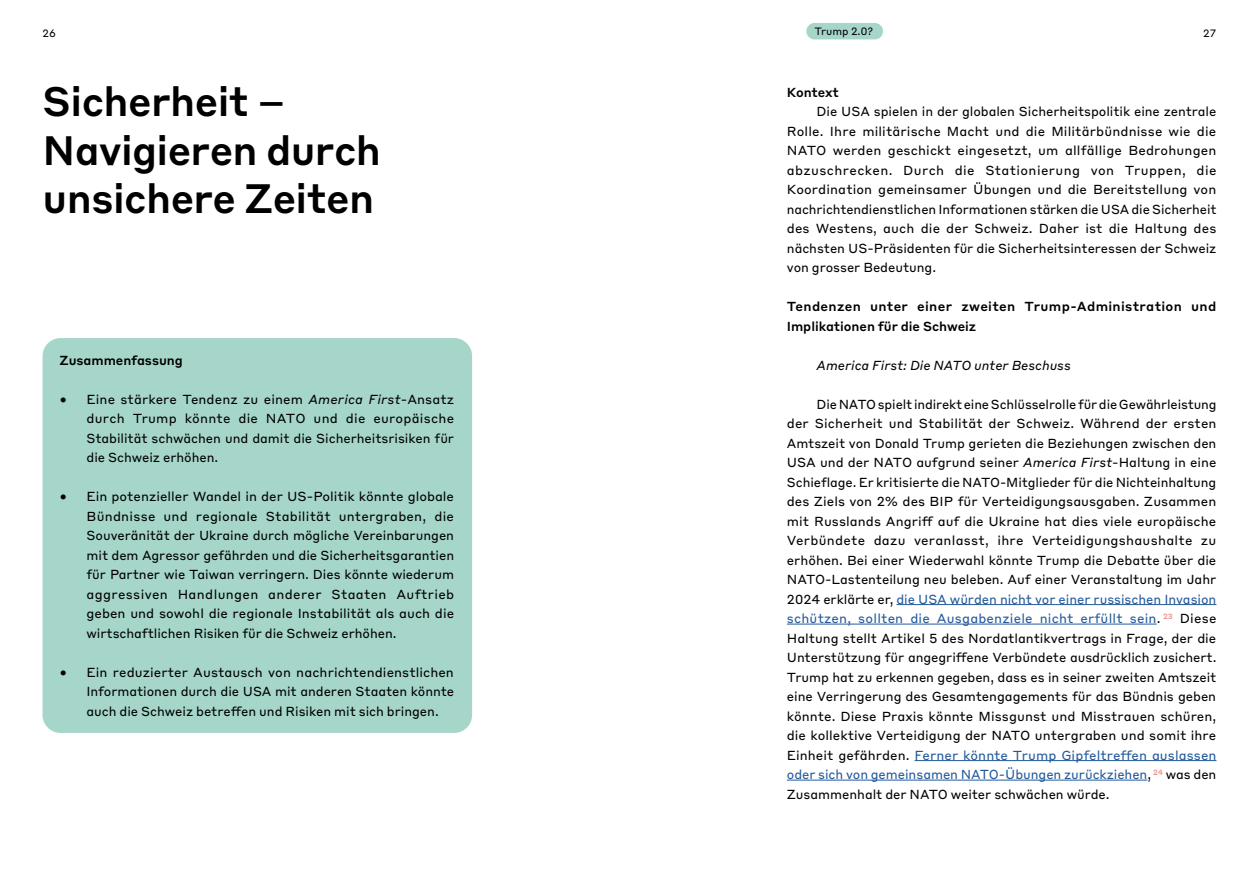
<style>
.page{position:relative;width:1259px;height:893px;background:#fff}
.page>*{position:absolute;margin:0;border:0;box-sizing:border-box;transform-origin:0 0}
.t1{font:500 40.5px/48.6px "Styrene B";letter-spacing:-.015em;color:#000}
.t2{font:12.9px/19.5px "Styrene B";letter-spacing:-.005em;color:#000;text-align:justify}
.t3{font:500 12.9px/19.5px "Styrene B";letter-spacing:.025em;color:#000}
.t4{font:italic 12.9px "Styrene B";letter-spacing:-.005em;color:#000}
.t5{font:500 12.9px "Styrene B";letter-spacing:-.005em;color:#000}
.t6{font:10.5px "Styrene B";letter-spacing:-.01em;color:#000}
.s1{font-style:italic}
.s2{color:#22599b}
</style>
<div class="page">
<div style="left:806px;top:23px;width:77px;height:16px;background:#a5d6c9;border-radius:8px"></div>
<div style="left:43px;top:338px;width:429px;height:395px;background:#a5d6c9;border-radius:18px"></div>
<hr style="left:896px;top:604px;width:320px;height:1px;background:#22599b">
<hr style="left:787px;top:624px;width:369px;height:1px;background:#22599b">
<hr style="left:914px;top:760px;width:302px;height:1px;background:#22599b">
<hr style="left:787px;top:780px;width:360px;height:1px;background:#22599b">
<p class="t6" style="left:43px;top:24px;width:15px">26</p>
<p class="t6" style="left:814px;top:23px;width:60px">Trump 2.0?</p>
<p class="t6" style="left:1203px;top:24px;width:15px">27</p>
<h1 class="t1" style="left:43px;top:74px;width:340px">Sicherheit –<br>Navigieren durch unsichere Zeiten</h1>
<p class="t5" style="left:60px;top:349px;width:125px">Zusammenfassung</p>
<p class="t2" style="left:87px;top:389px;width:369px;text-indent:-27px">• Eine stärkere Tendenz zu einem <span class="s1">America First</span>-Ansatz durch Trump könnte die NATO und die europäische Stabilität schwächen und damit die Sicherheitsrisiken für die Schweiz erhöhen.</p>
<p class="t2" style="left:87px;top:486px;width:369px;text-indent:-27px">• Ein potenzieller Wandel in der US-Politik könnte globale Bündnisse und regionale Stabilität untergraben, die Souveränität der Ukraine durch mögliche Vereinbarungen mit dem Agressor gefährden und die Sicherheitsgarantien für Partner wie Taiwan verringern. Dies könnte wiederum aggressiven Handlungen anderer Staaten Auftrieb geben und sowohl die regionale Instabilität als auch die wirtschaftlichen Risiken für die Schweiz erhöhen.</p>
<p class="t2" style="left:87px;top:662px;width:369px;text-indent:-27px">• Ein reduzierter Austausch von nachrichtendienstlichen Informationen durch die USA mit anderen Staaten könnte auch die Schweiz betreffen und Risiken mit sich bringen.</p>
<p class="t5" style="left:787px;top:81px;width:54px">Kontext</p>
<p class="t2" style="left:787px;top:101px;width:431px;text-indent:30px">Die USA spielen in der globalen Sicherheitspolitik eine zentrale Rolle. Ihre militärische Macht und die Militärbündnisse wie die NATO werden geschickt eingesetzt, um allfällige Bedrohungen abzuschrecken. Durch die Stationierung von Truppen, die Koordination gemeinsamer Übungen und die Bereitstellung von nachrichtendienstlichen Informationen stärken die USA die Sicherheit des Westens, auch die der Schweiz. Daher ist die Haltung des nächsten US-Präsidenten für die Sicherheitsinteressen der Schweiz von grosser Bedeutung.</p>
<p class="t3" style="left:787px;top:296px;width:431px">Tendenzen unter einer zweiten Trump-Administration und<br>Implikationen für die Schweiz</p>
<p class="t4" style="left:816px;top:354px;width:256px">America First: Die NATO unter Beschuss</p>
<p class="t2" style="left:787px;top:393px;width:431px;text-indent:30px">Die NATO spielt indirekt eine Schlüsselrolle für die Gewährleistung der Sicherheit und Stabilität der Schweiz. Während der ersten Amtszeit von Donald Trump gerieten die Beziehungen zwischen den USA und der NATO aufgrund seiner <span class="s1">America First</span>-Haltung in eine Schieflage. Er kritisierte die NATO-Mitglieder für die Nichteinhaltung des Ziels von 2% des BIP für Verteidigungsausgaben. Zusammen mit Russlands Angriff auf die Ukraine hat dies viele europäische Verbündete dazu veranlasst, ihre Verteidigungshaushalte zu erhöhen. Bei einer Wiederwahl könnte Trump die Debatte über die NATO-Lastenteilung neu beleben. Auf einer Veranstaltung im Jahr 2024 erklärte er, <span class="s2">die USA würden nicht vor einer russischen Invasion schützen, sollten die Ausgabenziele nicht erfüllt sein</span>. <sup>23</sup> Diese Haltung stellt Artikel 5 des Nordatlantikvertrags in Frage, der die Unterstützung für angegriffene Verbündete ausdrücklich zusichert.<br>Trump hat zu erkennen gegeben, dass es in seiner zweiten Amtszeit eine Verringerung des Gesamtengagements für das Bündnis geben könnte. Diese Praxis könnte Missgunst und Misstrauen schüren, die kollektive Verteidigung der NATO untergraben und somit ihre Einheit gefährden. <span class="s2">Ferner könnte Trump Gipfeltreffen auslassen oder sich von gemeinsamen NATO-Übungen zurückziehen</span>, <sup>24</sup> was den Zusammenhalt der NATO weiter schwächen würde.</p>
</div>
